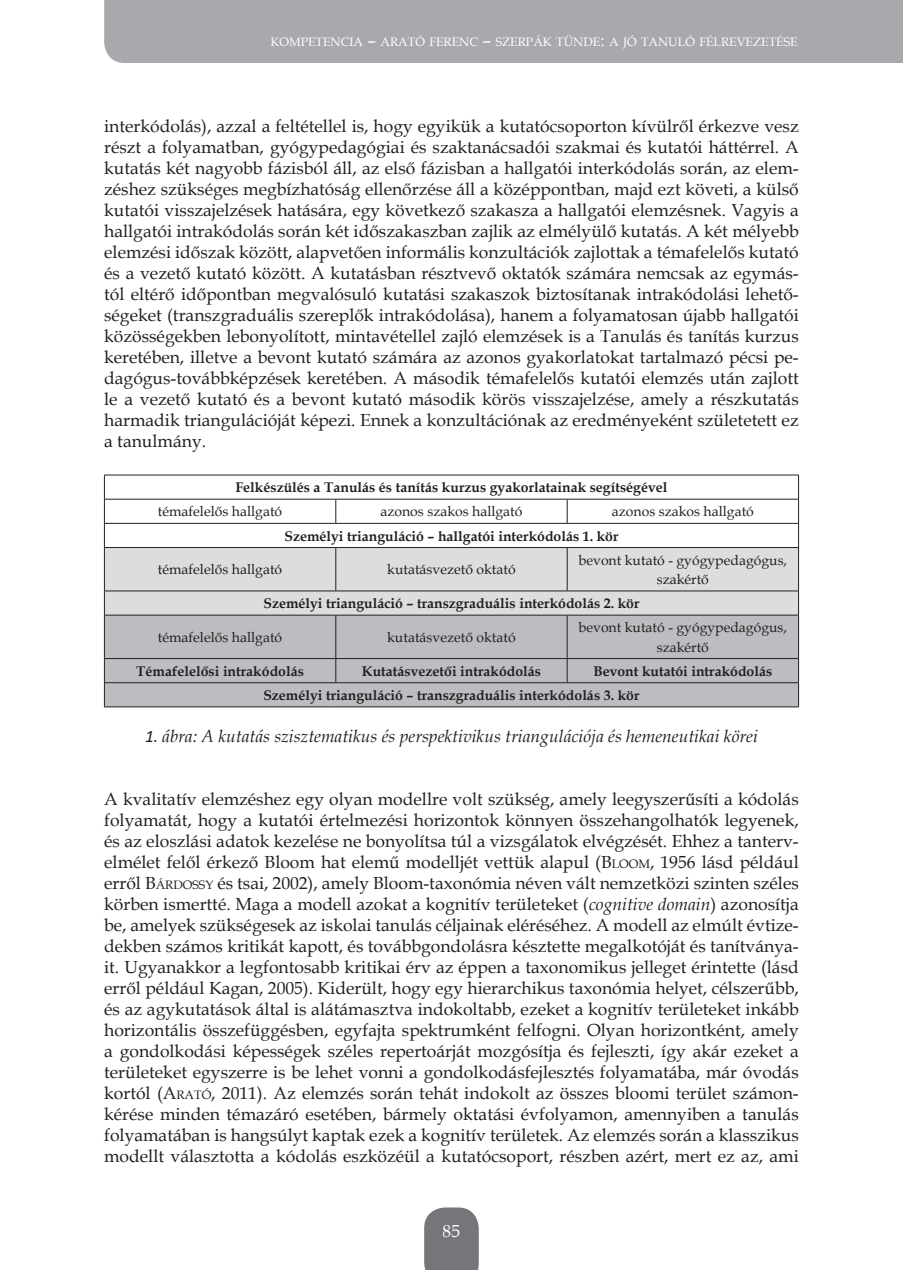
<style>
.page{position:relative;width:903px;height:1270px;background:#fff}
.page>*{position:absolute;margin:0;border:0;box-sizing:border-box;transform-origin:0 0}
.t1{font:17.5px/21px "Book Antiqua";color:#231f20;text-align:justify}
.t2{font:italic 17.5px "Book Antiqua";color:#231f20}
.t3{font:17.5px "Book Antiqua";color:#fff}
.t4{font:700 14px/24.2px "Book Antiqua";color:#231f20}
.t5{font:14px/19.2px "Book Antiqua";color:#231f20;text-align:center}
.t6{font:12.25px "Book Antiqua";color:#fff}
.s1{font-size:17.5px}
.s2{font-family:"Calibri"}
.s3{font-style:inherit}
.s4{font-size:12.25px}
.s5{font-style:italic}
</style>
<div class="page">
<svg style="left:424px;top:1207px;width:55px;height:63px;background:#7e7f82"></svg>
<div style="left:443px;top:1225px;width:16px;height:13px;background:#757679"></div>
<div style="left:104px;top:0;width:799px;height:63px;background:#a8a9ad"></div>
<div style="left:105px;top:548px;width:693px;height:67px;background:#dcdddf"></div>
<div style="left:105px;top:616px;width:693px;height:91px;background:#bcbdc0"></div>
<hr style="left:104px;top:475px;width:232px;height:1px;background:#231f20">
<hr style="left:336px;top:475px;width:231px;height:1px;background:#231f20">
<hr style="left:567px;top:475px;width:232px;height:1px;background:#231f20">
<hr style="left:104px;top:499px;width:232px;height:1px;background:#231f20">
<hr style="left:336px;top:499px;width:231px;height:1px;background:#231f20">
<svg style="left:335px;top:499px;width:1px;height:24px"></svg>
<hr style="left:567px;top:499px;width:232px;height:1px;background:#231f20">
<svg style="left:567px;top:499px;width:1px;height:24px"></svg>
<hr style="left:104px;top:523px;width:232px;height:1px;background:#231f20">
<svg style="left:104px;top:475px;width:1px;height:72px"></svg>
<hr style="left:336px;top:523px;width:231px;height:1px;background:#231f20">
<hr style="left:567px;top:523px;width:232px;height:1px;background:#231f20">
<svg style="left:798px;top:475px;width:1px;height:72px"></svg>
<hr style="left:104px;top:547px;width:232px;height:1px;background:#231f20">
<hr style="left:104px;top:548px;width:1px;height:43px;background:#231f20">
<hr style="left:336px;top:547px;width:231px;height:1px;background:#231f20">
<hr style="left:335px;top:548px;width:1px;height:43px;background:#231f20">
<hr style="left:567px;top:547px;width:232px;height:1px;background:#231f20">
<hr style="left:567px;top:548px;width:1px;height:43px;background:#231f20">
<hr style="left:798px;top:548px;width:1px;height:43px;background:#231f20">
<hr style="left:104px;top:591px;width:232px;height:1px;background:#231f20">
<svg style="left:104px;top:591px;width:1px;height:24px"></svg>
<hr style="left:336px;top:591px;width:231px;height:1px;background:#231f20">
<hr style="left:567px;top:591px;width:232px;height:1px;background:#231f20">
<svg style="left:798px;top:591px;width:1px;height:24px"></svg>
<hr style="left:104px;top:615px;width:232px;height:1px;background:#231f20">
<hr style="left:104px;top:615px;width:1px;height:43px;background:#231f20">
<hr style="left:336px;top:615px;width:231px;height:1px;background:#231f20">
<hr style="left:335px;top:615px;width:1px;height:43px;background:#231f20">
<hr style="left:567px;top:615px;width:232px;height:1px;background:#231f20">
<hr style="left:567px;top:615px;width:1px;height:43px;background:#231f20">
<hr style="left:798px;top:615px;width:1px;height:43px;background:#231f20">
<hr style="left:104px;top:658px;width:232px;height:1px;background:#231f20">
<hr style="left:336px;top:658px;width:231px;height:1px;background:#231f20">
<svg style="left:335px;top:659px;width:1px;height:23px"></svg>
<hr style="left:567px;top:658px;width:232px;height:1px;background:#231f20">
<svg style="left:567px;top:659px;width:1px;height:23px"></svg>
<hr style="left:104px;top:682px;width:232px;height:1px;background:#231f20">
<svg style="left:104px;top:659px;width:1px;height:48px"></svg>
<hr style="left:336px;top:682px;width:231px;height:1px;background:#231f20">
<hr style="left:567px;top:682px;width:232px;height:1px;background:#231f20">
<svg style="left:798px;top:659px;width:1px;height:48px"></svg>
<hr style="left:104px;top:707px;width:232px;height:1px;background:#231f20">
<hr style="left:336px;top:707px;width:231px;height:1px;background:#231f20">
<hr style="left:567px;top:707px;width:232px;height:1px;background:#231f20">
<p class="t6" style="left:271px;top:33px;width:529px">KOMPETENCIA <span class="s1">–</span> ARATÓ FERENC <span class="s1">–</span> SZERPÁK TÜNDE<span class="s1">:</span> A JÓ TANULÓ FÉLREVEZETÉSE</p>
<p class="t1" style="left:104px;top:115px;width:696px">interkódolás), azzal a feltétellel is, hogy egyikük a kutatócsoporton kívülről érkezve vesz részt a folyamatban, gyógypedagógiai és szaktanácsadói szakmai és kutatói háttérrel. A kutatás két nagyobb fázisból áll, az első fázisban a hallgatói interkódolás során, az elem&shy;zéshez szükséges megbízhatóság ellenőrzése áll a középpontban, majd ezt követi, a külső kutatói visszajelzések hatására, egy következő szakasza a hallgatói elemzésnek. Vagyis a hallgatói intrakódolás során két időszakaszban zajlik az elmélyülő kutatás. A két mélyebb elemzési időszak között, alapvetően informális konzultációk zajlottak a témafelelős kutató és a vezető kutató között. A kutatásban résztvevő oktatók számára nemcsak az egymás&shy;tól eltérő időpontban megvalósuló kutatási szakaszok biztosítanak intrakódolási lehető&shy;ségeket (transzgraduális szereplők intrakódolása), hanem a folyamatosan újabb hallgatói közösségekben lebonyolított, mintavétellel zajló elemzések is a tanulás és tanítás kurzus keretében, illetve a bevont kutató számára az azonos gyakorlatokat tartalmazó pécsi pe&shy;dagógus-továbbképzések keretében. A második témafelelős kutatói elemzés után zajlott le a vezető kutató és a bevont kutató második körös visszajelzése, amely a részkutatás harmadik triangulációját képezi. ennek a konzultációnak az eredményeként születetett ez a tanulmány.</p>
<p class="t4" style="left:235px;top:475px;width:433px">Felkészülés a Tanulás és tanítás kurzus gyakorlatainak segítségével</p>
<p class="t5" style="left:158px;top:502px;width:126px">témafelelős hallgató</p>
<p class="t5" style="left:380px;top:502px;width:143px">azonos szakos hallgató</p>
<p class="t5" style="left:612px;top:502px;width:143px">azonos szakos hallgató</p>
<p class="t4" style="left:284px;top:524px;width:336px">Személyi trianguláció – hallgatói interkódolás 1. kör</p>
<p class="t5" style="left:158px;top:560px;width:126px">témafelelős hallgató</p>
<p class="t5" style="left:387px;top:560px;width:130px">kutatásvezető oktató</p>
<p class="t5" style="left:579px;top:550px;width:210px">bevont kutató - gyógypedagógus, szakértő</p>
<p class="t4" style="left:263px;top:591px;width:378px">Személyi trianguláció – transzgraduális interkódolás 2. kör</p>
<p class="t5" style="left:158px;top:627px;width:126px">témafelelős hallgató</p>
<p class="t5" style="left:387px;top:627px;width:130px">kutatásvezető oktató</p>
<p class="t5" style="left:579px;top:618px;width:210px">bevont kutató - gyógypedagógus, szakértő</p>
<p class="t4" style="left:136px;top:659px;width:169px">Témafelelősi intrakódolás</p>
<p class="t4" style="left:362px;top:659px;width:181px">Kutatásvezetői intrakódolás</p>
<p class="t4" style="left:263px;top:659px;width:510px;text-indent:330px">Bevont kutatói intrakódolás<br>Személyi trianguláció – transzgraduális interkódolás 3. kör</p>
<p class="t2" style="left:145px;top:724px;width:614px"><span class="s2">1.</span> ábra: A kutatás szisztematikus és perspektivikus triangulációja és hemeneutikai körei</p>
<p class="t1" style="left:104px;top:788px;width:696px">A kvalitatív elemzéshez egy olyan modellre volt szükség, amely leegyszerűsíti a kódolás folyamatát, hogy a kutatói értelmezési horizontok könnyen összehangolhatók legyenek, és az eloszlási adatok kezelése ne bonyolítsa túl a vizsgálatok elvégzését. ehhez a tanterv&shy;elmélet felől érkező Bloom hat elemű modelljét vettük alapul (<span class="s3">B</span><span class="s4">LOOM</span>, 1956 lásd például erről <span class="s3">B</span><span class="s4">ÁRDOSSY</span> és tsai, 2002), amely Bloom-taxonómia néven vált nemzetközi szinten széles körben ismertté. maga a modell azokat a kognitív területeket (<span class="s5">cognitive domain</span>) azonosítja be, amelyek szükségesek az iskolai tanulás céljainak eléréséhez. A modell az elmúlt évtize&shy;dekben számos kritikát kapott, és továbbgondolásra késztette megalkotóját és tanítványa&shy;it. ugyanakkor a legfontosabb kritikai érv az éppen a taxonomikus jelleget érintette (lásd erről például Kagan, 2005). Kiderült, hogy egy hierarchikus taxonómia helyet, célszerűbb, és az agykutatások által is alátámasztva indokoltabb, ezeket a kognitív területeket inkább horizontális összefüggésben, egyfajta spektrumként felfogni. olyan horizontként, amely a gondolkodási képességek széles repertoárját mozgósítja és fejleszti, így akár ezeket a területeket egyszerre is be lehet vonni a gondolkodásfejlesztés folyamatába, már óvodás kortól (<span class="s3">A</span><span class="s4">RATÓ</span>, 2011). Az elemzés során tehát indokolt az összes bloomi terület számon&shy;kérése minden témazáró esetében, bármely oktatási évfolyamon, amennyiben a tanulás folyamatában is hangsúlyt kaptak ezek a kognitív területek. Az elemzés során a klasszikus modellt választotta a kódolás eszközéül a kutatócsoport, részben azért, mert ez az, ami</p>
<p class="t3" style="left:443px;top:1219px;width:19px">85</p>
</div>
